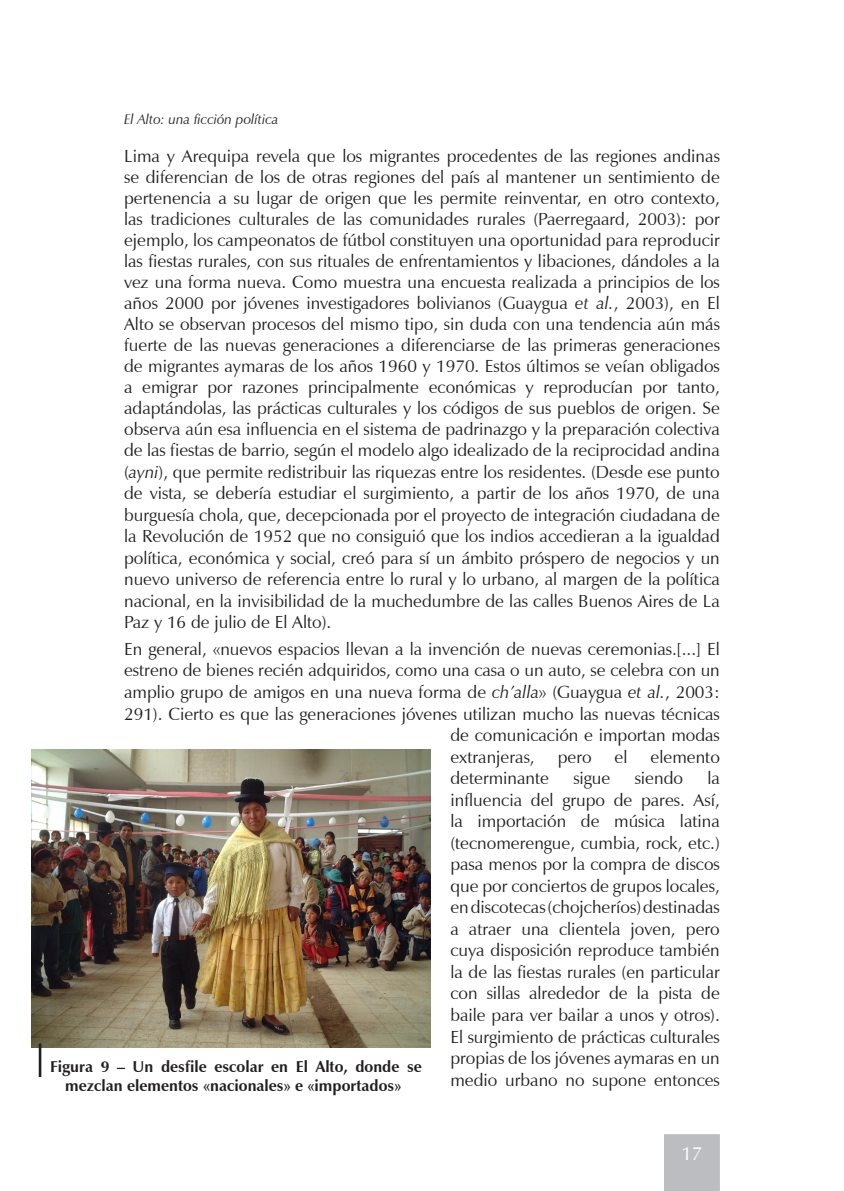
<style>
.page{position:relative;width:844px;height:1191px;background:#fff}
.page>*{position:absolute;margin:0;border:0;box-sizing:border-box;transform-origin:0 0}
.t1{font:19.25px "Zapf Humanist 601 BT";color:#fff}
.TEXTO{font:17.5px/21.2px "Zapf Humanist 601 BT";color:#231f20;text-align:justify}
.LEYENDA{font:700 15.75px/18.9px "Zapf Humanist 601 BT";color:#231f20;text-align:center}
.t2{font:italic 14px "Zapf Humanist 601 BT";color:#231f20}
.s1{font-style:italic}
</style>
<div class="page">
<div style="left:664px;top:1134px;width:55px;height:57px;background:#bcbdc0"></div>
<img style="left:32px;top:749px;width:398px;height:299px">
<hr style="left:39px;top:1043px;width:2px;height:34px;background:#231f20">
<p class="t2" style="left:124px;top:110px;width:156px">El Alto: una ficción política</p>
<p class="TEXTO" style="left:124px;top:145px;width:597px">Lima y Arequipa revela que los migrantes procedentes de las regiones andinas se diferencian de los de otras regiones del país al mantener un sentimiento de pertenencia a su lugar de origen que les permite reinventar, en otro contexto, las tradiciones culturales de las comunidades rurales (Paerregaard, 2003): por ejemplo, los campeonatos de fútbol constituyen una oportunidad para reproducir las fiestas rurales, con sus rituales de enfrentamientos y libaciones, dándoles a la vez una forma nueva. Como muestra una encuesta realizada a principios de los años 2000 por jóvenes investigadores bolivianos (Guaygua <span class="s1">et al.</span>, 2003), en El Alto se observan procesos del mismo tipo, sin duda con una tendencia aún más fuerte de las nuevas generaciones a diferenciarse de las primeras generaciones de migrantes aymaras de los años 1960 y 1970. Estos últimos se veían obligados a emigrar por razones principalmente económicas y reproducían por tanto, adaptándolas, las prácticas culturales y los códigos de sus pueblos de origen. Se observa aún esa influencia en el sistema de padrinazgo y la preparación colectiva de las fiestas de barrio, según el modelo algo idealizado de la reciprocidad andina (<span class="s1">ayni</span>), que permite redistribuir las riquezas entre los residentes. (Desde ese punto de vista, se debería estudiar el surgimiento, a partir de los años 1970, de una burguesía chola, que, decepcionada por el proyecto de integración ciudadana de la Revolución de 1952 que no consiguió que los indios accedieran a la igualdad política, económica y social, creó para sí un ámbito próspero de negocios y un nuevo universo de referencia entre lo rural y lo urbano, al margen de la política nacional, en la invisibilidad de la muchedumbre de las calles Buenos Aires de La Paz y 16 de julio de El Alto).</p>
<p class="TEXTO" style="left:124px;top:638px;width:597px">En general, «nuevos espacios llevan a la invención de nuevas ceremonias.[...] El</p>
<p class="TEXTO" style="left:124px;top:660px;width:597px">estreno de bienes recién adquiridos, como una casa o un auto, se celebra con un</p>
<p class="TEXTO" style="left:124px;top:681px;width:597px">amplio grupo de amigos en una nueva forma de <span class="s1">ch’alla</span>» (Guaygua <span class="s1">et al.</span>, 2003:</p>
<p class="TEXTO" style="left:124px;top:703px;width:597px">291). Cierto es que las generaciones jóvenes utilizan mucho las nuevas técnicas</p>
<p class="TEXTO" style="left:450px;top:724px;width:271px">de comunicación e importan modas</p>
<p class="TEXTO" style="left:450px;top:746px;width:86px">extranjeras,</p>
<p class="TEXTO" style="left:557px;top:746px;width:35px">pero</p>
<p class="TEXTO" style="left:614px;top:746px;width:14px">el</p>
<p class="TEXTO" style="left:650px;top:746px;width:71px">elemento</p>
<p class="TEXTO" style="left:450px;top:767px;width:100px">determinante</p>
<p class="TEXTO" style="left:573px;top:767px;width:39px">sigue</p>
<p class="TEXTO" style="left:634px;top:767px;width:50px">siendo</p>
<p class="TEXTO" style="left:450px;top:767px;width:271px;text-indent:257px">la influencia del grupo de pares. Así, la importación de música latina (tecnomerengue, cumbia, rock, etc.) pasa menos por la compra de discos que por conciertos de grupos locales, en discotecas (chojcheríos) destinadas a atraer una clientela joven, pero cuya disposición reproduce también la de las fiestas rurales (en particular con sillas alrededor de la pista de baile para ver bailar a unos y otros).<br>El surgimiento de prácticas culturales propias de los jóvenes aymaras en un medio urbano no supone entonces</p>
<p class="LEYENDA" style="left:50px;top:1057px;width:373px">Figura 9 – Un desfile escolar en El Alto, donde se mezclan elementos «nacionales» e «importados»</p>
<p class="t1" style="left:681px;top:1141px;width:23px">17</p>
</div>
